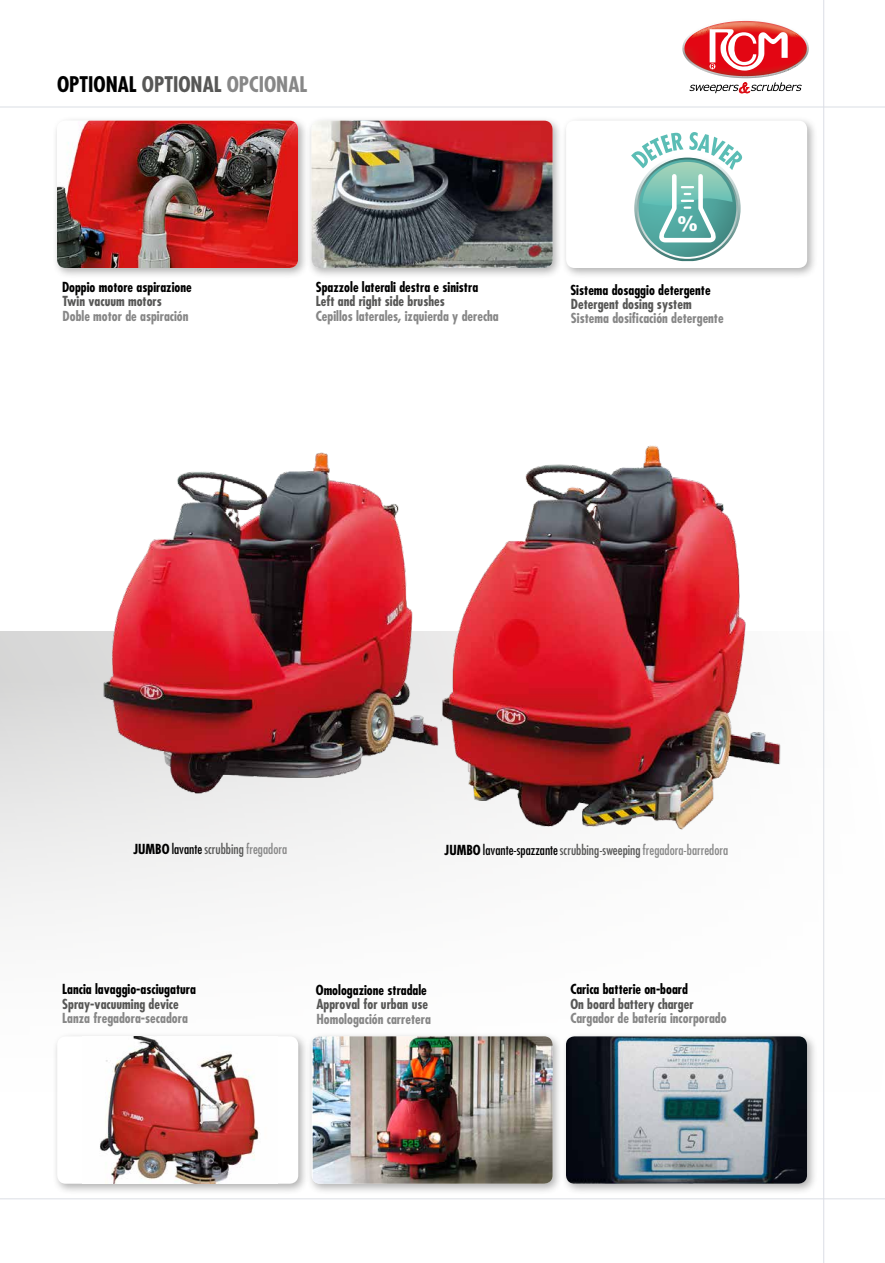
<style>
.page{position:relative;width:885px;height:1263px;background:#fff}
.page>*{position:absolute;margin:0;border:0;box-sizing:border-box;transform-origin:0 0}
.t1{font:900 21.15px "Helvetica Neue LT Std";color:#fff}
.t2{font:700 condensed 21px "Futura Std";color:#000}
.t3{font:700 condensed 13.5px "Futura Std";color:#878787}
.t4{font:700 condensed 13.5px "Futura Std";color:#000}
.t5{font:700 condensed 13.5px "Futura Std";color:#575756}
.t6{font:condensed 13.5px "Futura Std";color:#878787}
.t7{font:condensed 13.5px "Futura Std";color:#575756}
.s1{color:#575756}
.s2{color:#878787}
.s3{font-weight:700;color:#000}
.s4{color:#000}
</style>
<div class="page">
<svg style="left:0;top:631px;width:884px;height:569px"></svg>
<svg style="left:682px;top:20px;width:124px;height:74px"></svg>
<hr style="left:823px;top:0;width:1px;height:1263px;background:#dbdee5">
<hr style="left:0;top:107px;width:884px;height:1px;background:#dbdee5">
<hr style="left:0;top:1198px;width:884px;height:1px;background:#dbdee5">
<div style="left:51px;top:116px;width:257px;height:163px;background:#000;opacity:.31"></div>
<img style="left:57px;top:121px;width:241px;height:147px">
<div style="left:306px;top:116px;width:257px;height:163px;background:#000;opacity:.31"></div>
<img style="left:311px;top:121px;width:241px;height:147px">
<div style="left:560px;top:116px;width:257px;height:163px;background:#000;opacity:.31"></div>
<div style="left:566px;top:121px;width:241px;height:147px;background:#fff;border-radius:9px"></div>
<svg style="left:631px;top:132px;width:112px;height:129px"></svg>
<div style="left:52px;top:1031px;width:257px;height:164px;background:#000;opacity:.31"></div>
<div style="left:57px;top:1036px;width:241px;height:148px;background:#fff;border-radius:9px"></div>
<img style="left:100px;top:1036px;width:160px;height:148px">
<div style="left:306px;top:1031px;width:257px;height:164px;background:#000;opacity:.31"></div>
<img style="left:312px;top:1036px;width:240px;height:148px">
<div style="left:560px;top:1031px;width:257px;height:164px;background:#000;opacity:.31"></div>
<img style="left:566px;top:1036px;width:240px;height:148px">
<img style="left:103px;top:445px;width:718px;height:389px">
<h2 class="t2" style="left:57px;top:71px;width:252px">OPTIONAL <span class="s1">OPTIONAL</span> <span class="s2">OPCIONAL</span></h2>
<p class="t4" style="left:62px;top:278px;width:131px">Doppio motore aspirazione</p>
<p class="t5" style="left:63px;top:293px;width:101px">Twin vacuum motors</p>
<p class="t3" style="left:63px;top:308px;width:127px">Doble motor de aspiración</p>
<p class="t4" style="left:316px;top:278px;width:164px">Spazzole laterali destra e sinistra</p>
<p class="t3" style="left:316px;top:307px;width:184px">Cepillos laterales, izquierda y derecha</p>
<p class="t5" style="left:316px;top:293px;width:130px">Left and right side brushes</p>
<h1 class="t1" style="left:676px;top:211px;width:23px">%</h1>
<p class="t4" style="left:570px;top:281px;width:142px">Sistema dosaggio detergente</p>
<p class="t5" style="left:571px;top:295px;width:122px">Detergent dosing system</p>
<p class="t3" style="left:571px;top:310px;width:154px">Sistema dosificación detergente</p>
<p class="t7" style="left:133px;top:840px;width:155px"><span class="s3">JUMBO</span> <span class="s4">lavante</span> scrubbing <span class="s2">fregadora</span></p>
<p class="t6" style="left:444px;top:841px;width:285px"><span class="s3">JUMBO</span> <span class="s4">lavante-spazzante</span><span class="s1">scrubbing-sweeping</span>fregadora-barredora</p>
<p class="t4" style="left:62px;top:980px;width:135px">Lancia lavaggio-asciugatura</p>
<p class="t5" style="left:62px;top:996px;width:118px">Spray-vacuuming device</p>
<p class="t3" style="left:62px;top:1009px;width:127px">Lanza fregadora-secadora</p>
<p class="t4" style="left:316px;top:981px;width:113px">Omologazione stradale</p>
<p class="t5" style="left:316px;top:996px;width:113px">Approval for urban use</p>
<p class="t3" style="left:316px;top:1010px;width:116px">Homologación carretera</p>
<p class="t4" style="left:570px;top:980px;width:119px">Carica batterie on-board</p>
<p class="t5" style="left:570px;top:996px;width:125px">On board battery charger</p>
<p class="t3" style="left:570px;top:1009px;width:158px">Cargador de batería incorporado</p>
</div>
